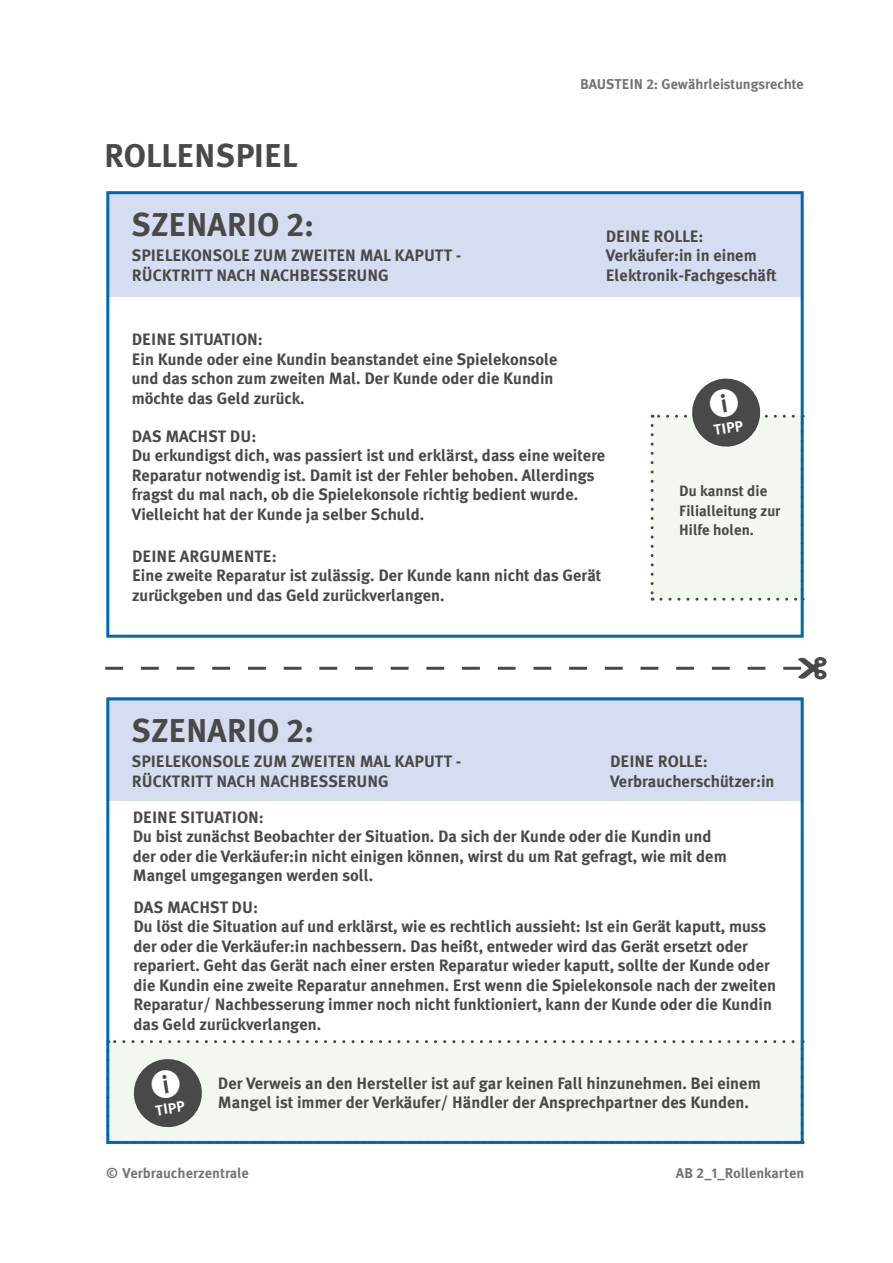
<style>
.page{position:relative;width:893px;height:1263px;background:#fff}
.page>*{position:absolute;margin:0;border:0;box-sizing:border-box;transform-origin:0 0}
.t1{font:700 33px "Meta Plus";color:#494948}
.t2{font:700 16.5px/19.5px "Meta Plus";color:#494948}
.t3{font:700 15px/19.5px "Meta Plus";color:#494948}
.t4{font:700 14.7px "Meta Plus";color:#fff}
.t5{font:700 14.25px "Meta Pro";color:#747473}
.t6{font:700 14.25px "Meta Plus";color:#747473}
.s1{font-family:"Meta Plus Bold Caps";font-weight:400}
</style>
<div class="page">
<div style="left:108px;top:191px;width:694px;height:106px;background:#d7ddf1"></div>
<div style="left:108px;top:697px;width:694px;height:104px;background:#d7ddf1"></div>
<div style="left:106px;top:191px;width:698px;height:447px;border:3px solid #0067b1"></div>
<div style="left:108px;top:1042px;width:694px;height:100px;background:#f2f8f0"></div>
<svg style="left:110px;top:1040px;width:683px;height:3px"></svg>
<div style="left:106px;top:697px;width:698px;height:447px;border:3px solid #0067b1"></div>
<svg style="left:105px;top:657px;width:721px;height:22px"></svg>
<svg style="left:651px;top:376px;width:153px;height:225px"></svg>
<svg style="left:133px;top:1059px;width:69px;height:69px"></svg>
<h1 class="t1" style="left:104px;top:137px;width:195px">ROLLENSPIEL</h1>
<h1 class="t1" style="left:132px;top:205px;width:184px">SZENARIO <span class="s1">2</span>:</h1>
<p class="t2" style="left:132px;top:246px;width:331px">SPIELEKONSOLE ZUM ZWEITEN MAL KAPUTT -<br>RÜCKTRITT NACH NACHBESSERUNG</p>
<p class="t2" style="left:132px;top:330px;width:427px">DEINE SITUATION:<br>Ein Kunde oder eine Kundin beanstandet eine Spielekonsole und das schon zum zweiten Mal. Der Kunde oder die Kundin möchte das Geld zurück.</p>
<p class="t6" style="left:580px;top:76px;width:225px">BAUSTEIN <span class="s1">2</span>: Gewährleistungsrechte</p>
<p class="t2" style="left:606px;top:226px;width:172px">DEINE ROLLE:<br>Verkäufer:in in einem<br>Elektronik-Fachgeschäft</p>
<p class="t2" style="left:132px;top:426px;width:475px">DAS MACHST DU:<br>Du erkundigst dich, was passiert ist und erklärst, dass eine weitere Reparatur notwendig ist. Damit ist der Fehler behoben. Allerdings fragst du mal nach, ob die Spielekonsole richtig bedient wurde.<br>Vielleicht hat der Kunde ja selber Schuld.</p>
<p class="t2" style="left:132px;top:546px;width:471px">DEINE ARGUMENTE:<br>Eine zweite Reparatur ist zulässig. Der Kunde kann nicht das Gerät zurückgeben und das Geld zurückverlangen.</p>
<h1 class="t1" style="left:132px;top:712px;width:184px">SZENARIO <span class="s1">2</span>:</h1>
<p class="t4" style="left:713px;top:422px;width:31px;rotate:-9deg">TIPP</p>
<p class="t3" style="left:679px;top:481px;width:103px">Du kannst die<br>Filialleitung zur<br>Hilfe holen.</p>
<p class="t2" style="left:132px;top:752px;width:331px">SPIELEKONSOLE ZUM ZWEITEN MAL KAPUTT -<br>RÜCKTRITT NACH NACHBESSERUNG</p>
<p class="t2" style="left:610px;top:752px;width:166px">DEINE ROLLE:<br>Verbraucherschützer:in</p>
<p class="t2" style="left:133px;top:807px;width:595px">DEINE SITUATION:<br>Du bist zunächst Beobachter der Situation. Da sich der Kunde oder die Kundin und der oder die Verkäufer:in nicht einigen können, wirst du um Rat gefragt, wie mit dem Mangel umgegangen werden soll.</p>
<p class="t2" style="left:133px;top:897px;width:644px">DAS MACHST DU:<br>Du löst die Situation auf und erklärst, wie es rechtlich aussieht: Ist ein Gerät kaputt, muss der oder die Verkäufer:in nachbessern. Das heißt, entweder wird das Gerät ersetzt oder repariert. Geht das Gerät nach einer ersten Reparatur wieder kaputt, sollte der Kunde oder die Kundin eine zweite Reparatur annehmen. Erst wenn die Spielekonsole nach der zweiten Reparatur/ Nachbesserung immer noch nicht funktioniert, kann der Kunde oder die Kundin das Geld zurückverlangen.</p>
<p class="t4" style="left:154px;top:1102px;width:31px;rotate:-9deg">TIPP</p>
<p class="t2" style="left:218px;top:1073px;width:544px">Der Verweis an den Hersteller ist auf gar keinen Fall hinzunehmen. Bei einem<br>Mangel ist immer der Verkäufer/ Händler der Ansprechpartner des Kunden.</p>
<p class="t5" style="left:106px;top:1162px;width:144px">© Verbraucherzentrale</p>
<p class="t5" style="left:676px;top:1162px;width:130px">AB 2_1_Rollenkarten</p>
</div>
